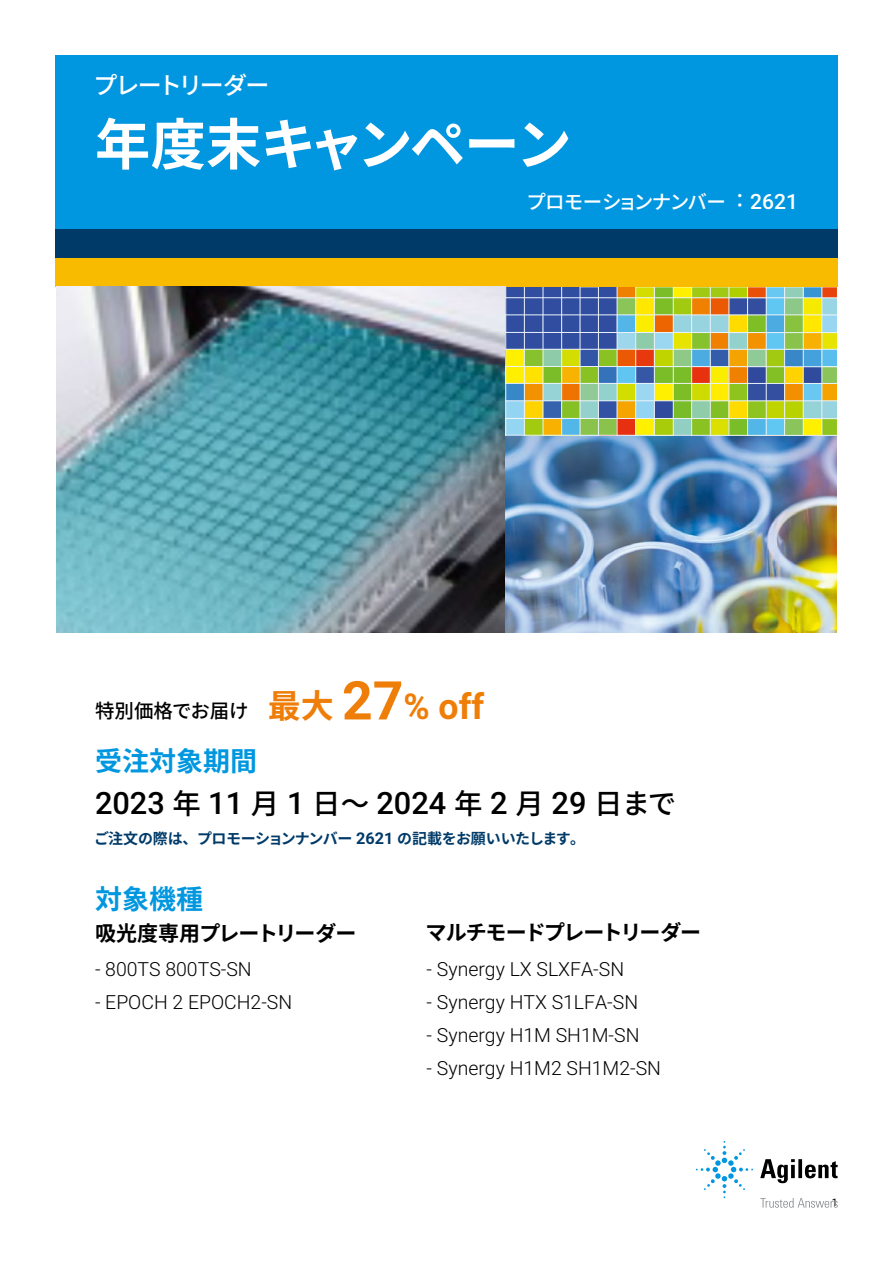
<style>
.page{position:relative;width:893px;height:1263px;background:#fff}
.page>*{position:absolute;margin:0;border:0;box-sizing:border-box;transform-origin:0 0}
.t1{font:700 55.5px "Noto Sans CJ Kjp";letter-spacing:-.035em;color:#fff}
.t2{font:500 30.75px "Roboto";color:#000}
.t3{font:700 27px "Noto Sans CJ Kjp";color:#0097e0}
.t4{font:500 24px "Noto Sans CJ Kjp";letter-spacing:-.08em;color:#fff}
.t5{font:700 21px "Noto Sans CJ Kjp";letter-spacing:-.07em;color:#000}
.t6{font:700 21px "Noto Sans CJ Kjp";letter-spacing:-.05em;color:#000}
.t7{font:300 19.5px "Roboto";color:#000}
.t8{font:500 19.5px "Noto Sans CJ Kjp";letter-spacing:-.005em;color:#000}
.t9{font:500 19.5px "Noto Sans CJ Kjp";letter-spacing:-.06em;color:#fff}
.t10{font:700 15px "Noto Sans CJ Kjp";letter-spacing:-.03em;color:#003a68}
.t11{font:10.5px "Roboto";color:#000}
.s1{font-family:"Roboto";font-size:21px}
.s2{font-weight:700;font-size:33px;color:#ef7e09}
.s3{font-family:"Roboto";font-weight:700;font-size:53.4px;color:#ef7e09}
.s4{font-family:"Roboto";font-weight:700;font-size:35.7px;color:#ef7e09}
.s5{font-family:"Noto Sans CJ Kjp";font-size:28.5px}
.s6{font-family:"Roboto";font-size:16.2px}
</style>
<div class="page">
<div style="left:55px;top:55px;width:783px;height:174px;background:#0097e0"></div>
<div style="left:55px;top:229px;width:783px;height:29px;background:#003a68"></div>
<div style="left:55px;top:258px;width:783px;height:29px;background:#f9bb00"></div>
<img style="left:56px;top:287px;width:449px;height:346px">
<img style="left:505px;top:436px;width:332px;height:197px">
<svg style="left:505px;top:287px;width:332px;height:149px;background:#9bae76"></svg>
<svg style="left:760px;top:1159px;width:78px;height:24px"></svg>
<svg style="left:696px;top:1141px;width:57px;height:57px"></svg>
<svg style="left:760px;top:1198px;width:78px;height:10px"></svg>
<p class="t4" style="left:93px;top:72px;width:177px">プレートリーダー</p>
<h1 class="t1" style="left:95px;top:113px;width:478px">年度末キャンペーン</h1>
<p class="t9" style="left:526px;top:191px;width:273px">プロモーションナンバー︓ <span class="s1">2621</span></p>
<p class="t8" style="left:95px;top:700px;width:391px">特別価格でお届け　<span class="s2">最大</span> <span class="s3">27</span><span class="s4">% off</span></p>
<h3 class="t3" style="left:95px;top:746px;width:163px">受注対象期間</h3>
<h2 class="t2" style="left:95px;top:782px;width:583px">2023 <span class="s5">年</span> 11 <span class="s5">月</span> 1 <span class="s5">日～</span> 2024 <span class="s5">年</span> 2 <span class="s5">月</span> 29 <span class="s5">日まで</span></h2>
<p class="t10" style="left:94px;top:830px;width:492px">ご注文の際は、プロモーションナンバー <span class="s6">2621</span> の記載をお願いいたします。</p>
<h3 class="t3" style="left:95px;top:884px;width:109px">対象機種</h3>
<p class="t6" style="left:95px;top:921px;width:263px">吸光度専用プレートリーダー</p>
<p class="t7" style="left:95px;top:955px;width:158px">- 800TS 800TS-SN</p>
<p class="t7" style="left:95px;top:988px;width:199px">- EPOCH 2 EPOCH2-SN</p>
<p class="t5" style="left:426px;top:921px;width:277px">マルチモードプレートリーダー</p>
<p class="t7" style="left:427px;top:955px;width:199px">- Synergy LX SLXFA-SN</p>
<p class="t7" style="left:427px;top:988px;width:213px">- Synergy HTX S1LFA-SN</p>
<p class="t7" style="left:427px;top:1021px;width:214px">- Synergy H1M SH1M-SN</p>
<p class="t7" style="left:427px;top:1054px;width:236px">- Synergy H1M2 SH1M2-SN</p>
<p class="t11" style="left:832px;top:1195px;width:7px">1</p>
</div>
